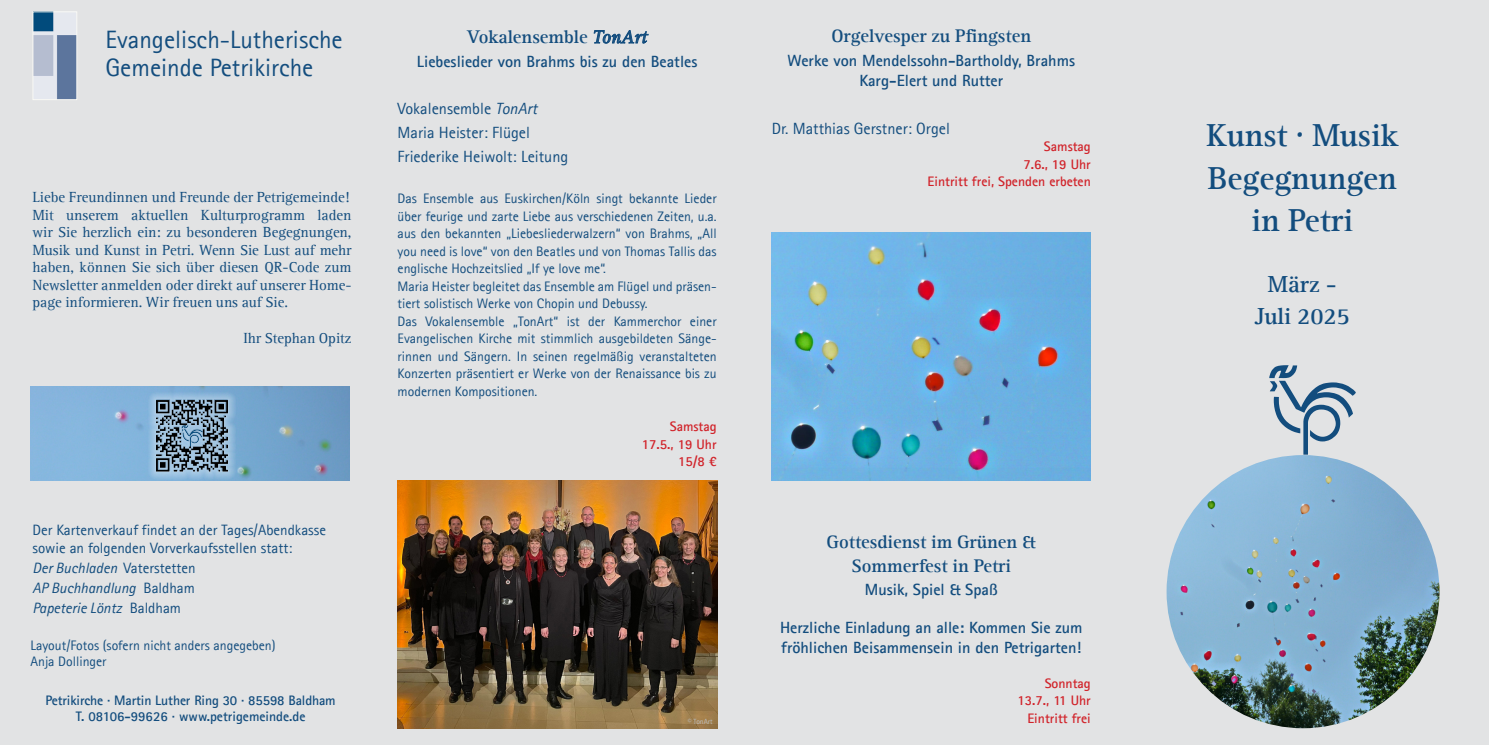
<style>
.page{position:relative;width:1489px;height:745px;background:#fff}
.page>*{position:absolute;margin:0;border:0;box-sizing:border-box;transform-origin:0 0}
.t1{font:125px "Gemeinde Petrikirche ELKB";color:#134d7e}
.t2{font:700 32.5px "Agfa Rotis Serif";color:#134d7e}
.t3{font:25.12px "Agfa Rotis Sans Serif";color:#134d7e}
.t4{font:700 23.75px "Agfa Rotis Serif";color:#134d7e}
.t5{font:700 18.75px "Agfa Rotis Serif";color:#134d7e}
.t6{font:700 16.25px/20px "Agfa Rotis Sans Serif";color:#134d7e}
.t7{font:16.25px "Agfa Rotis Sans Serif";color:#134d7e}
.t8{font:15px/17.5px "Agfa Rotis Serif";color:#134d7e;text-align:justify}
.t9{font:15px "Agfa Rotis Sans Serif";color:#134d7e}
.t10{font:italic 15px "Agfa Rotis Sans Serif";color:#134d7e}
.t11{font:13.75px/17.5px "Agfa Rotis Sans Serif";color:#134d7e;text-align:justify}
.t12{font:700 13.75px "Agfa Rotis Sans Serif";color:#d1232a}
.Infotext_seitlich{font:700 13.75px "Agfa Rotis Sans Serif";letter-spacing:-.01em;color:#134d7e}
.t13{font:7.5px "Agfa Rotis Sans Serif";color:#bcbdc0}
.s1{font-style:normal}
.s2{font-weight:400;font-style:italic}
.s3{font-style:italic}
.s4{font-family:"Candara";font-weight:400}
</style>
<div class="page">
<div style="left:0;top:0;width:1488px;height:744px;background:#e2e3e4"></div>
<img style="left:31px;top:386px;width:319px;height:94px">
<div style="left:148px;top:391px;width:88px;height:88px;background:#fff;opacity:.75"></div>
<img style="left:153px;top:396px;width:78px;height:76px">
<img style="left:1166px;top:455px;width:273px;height:272px;border-radius:136px">
<img style="left:35px;top:14px;width:40px;height:84px">
<div style="left:33px;top:12px;width:44px;height:88px;border:1px solid #f9f9f4"></div>
<svg style="left:594px;top:30px;width:54px;height:13px"></svg>
<img style="left:398px;top:480px;width:319px;height:248px">
<img style="left:771px;top:232px;width:319px;height:248px">
<p class="t3" style="left:105px;top:25px;width:239px">Evangelisch-Lutherische</p>
<p class="t3" style="left:105px;top:52px;width:209px">Gemeinde Petrikirche</p>
<p class="t8" style="left:32px;top:188px;width:318px">Liebe Freundinnen und Freunde der Petrigemeinde!</p>
<p class="t8" style="left:32px;top:206px;width:320px">Mit unserem aktuellen Kulturprogramm laden wir Sie herzlich ein: zu besonderen Begegnungen, Musik und Kunst in Petri. Wenn Sie Lust auf mehr haben, können Sie sich über diesen QR-Code zum Newsletter anmelden oder direkt auf unserer Home&shy;page informieren. Wir freuen uns auf Sie.</p>
<p class="t8" style="left:243px;top:328px;width:110px">Ihr Stephan Opitz</p>
<p class="t9" style="left:32px;top:521px;width:295px">Der Kartenverkauf findet an der Tages/Abendkasse</p>
<p class="t9" style="left:32px;top:538px;width:261px">sowie an folgenden Vorverkaufsstellen statt:</p>
<p class="t10" style="left:32px;top:558px;width:165px">Der Buchladen <span class="s1">Vaterstetten</span></p>
<p class="t10" style="left:32px;top:578px;width:164px">AP Buchhandlung <span class="s1">Baldham</span></p>
<p class="t10" style="left:32px;top:598px;width:150px">Papeterie Löntz <span class="s1">Baldham</span></p>
<p class="t11" style="left:30px;top:635px;width:247px">Layout/Fotos (sofern nicht anders angegeben)</p>
<p class="t11" style="left:30px;top:652px;width:78px">Anja Dollinger</p>
<p class="Infotext_seitlich" style="left:46px;top:691px;width:291px">Petrikirche · Martin Luther Ring 30 · 85598 Baldham</p>
<p class="Infotext_seitlich" style="left:76px;top:707px;width:231px">T. 08106-99626 · www.petrigemeinde.de</p>
<p class="t5" style="left:467px;top:26px;width:181px">Vokalensemble <span class="s2">TonArt</span></p>
<p class="t6" style="left:417px;top:51px;width:282px">Liebeslieder von Brahms bis zu den Beatles</p>
<p class="t7" style="left:397px;top:99px;width:141px">Vokalensemble <span class="s3">TonArt</span></p>
<p class="t7" style="left:397px;top:123px;width:134px">Maria Heister: Flügel</p>
<p class="t7" style="left:397px;top:147px;width:172px">Friederike Heiwolt: Leitung</p>
<p class="t11" style="left:397px;top:190px;width:320px">Das Ensemble aus Euskirchen/Köln singt bekannte Lieder über feurige und zarte Liebe aus verschiedenen Zeiten, u.a. aus den bekannten „Liebesliederwalzern“ von Brahms, „All you need is love“ von den Beatles und von Thomas Tallis das englische Hochzeitslied „If ye love me“.</p>
<p class="t11" style="left:397px;top:277px;width:320px">Maria Heister begleitet das Ensemble am Flügel und präsen&shy;tiert solistisch Werke von Chopin und Debussy.</p>
<p class="t11" style="left:397px;top:312px;width:320px">Das Vokalensemble „TonArt“ ist der Kammerchor einer Evangelischen Kirche mit stimmlich ausgebildeten Sänge&shy;rinnen und Sängern. In seinen regelmäßig veranstalteten Konzerten präsentiert er Werke von der Renaissance bis zu modernen Kompositionen.</p>
<p class="t12" style="left:669px;top:417px;width:48px">Samstag</p>
<p class="t12" style="left:641px;top:435px;width:76px">17.5., 19 Uhr</p>
<p class="t12" style="left:678px;top:452px;width:40px">15/8 €</p>
<p class="t13" style="left:687px;top:716px;width:26px">© TonArt</p>
<p class="t5" style="left:831px;top:25px;width:201px">Orgelvesper zu Pfingsten</p>
<p class="t6" style="left:787px;top:50px;width:289px">Werke von Mendelssohn-Bartholdy, Brahms</p>
<p class="t6" style="left:859px;top:70px;width:145px">Karg-Elert und Rutter</p>
<p class="t7" style="left:771px;top:118px;width:180px">Dr. Matthias Gerstner: Orgel</p>
<p class="t12" style="left:1043px;top:138px;width:48px">Samstag</p>
<p class="t12" style="left:1023px;top:155px;width:69px">7.6., 19 Uhr</p>
<p class="t12" style="left:927px;top:173px;width:165px">Eintritt frei, Spenden erbeten</p>
<p class="t5" style="left:826px;top:530px;width:211px">Gottesdienst im Grünen &amp;</p>
<p class="t5" style="left:851px;top:554px;width:161px">Sommerfest in Petri</p>
<p class="t6" style="left:864px;top:579px;width:134px">Musik, Spiel &amp; Spaß</p>
<p class="t6" style="left:780px;top:616px;width:304px">Herzliche Einladung an alle: Kommen Sie zum fröhlichen Beisammensein in den Petrigarten!</p>
<p class="t12" style="left:1044px;top:674px;width:48px">Sonntag</p>
<p class="t12" style="left:1017px;top:691px;width:75px">13.7., 11 Uhr</p>
<p class="t12" style="left:1027px;top:709px;width:65px">Eintritt frei</p>
<p class="t2" style="left:1206px;top:116px;width:193px">Kunst <span class="s4">·</span> Musik</p>
<p class="t2" style="left:1207px;top:159px;width:190px">Begegnungen</p>
<p class="t2" style="left:1251px;top:201px;width:103px">in Petri</p>
<p class="t4" style="left:1267px;top:269px;width:70px">März -</p>
<p class="t4" style="left:1254px;top:302px;width:96px">Juli 2025</p>
<p class="t1" style="left:1252px;top:365px;width:106px">P</p>
</div>
